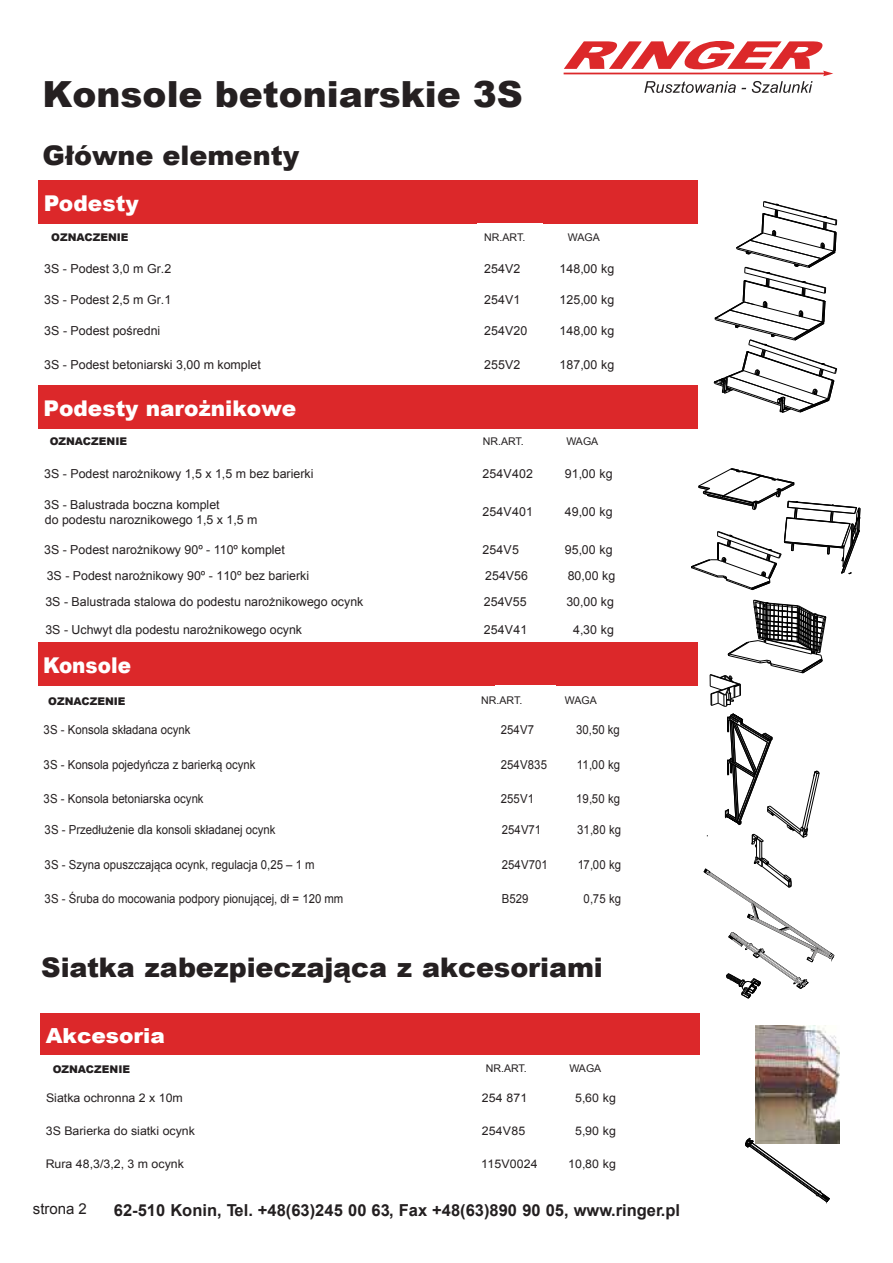
<style>
.page{position:relative;width:893px;height:1263px;background:#fff}
.page>*{position:absolute;margin:0;border:0;box-sizing:border-box;transform-origin:0 0}
.t1{font:900 36px "Arial";color:#252021}
.t2{font:900 27px "Arial";letter-spacing:-.005em;color:#252021}
.t3{font:900 21.75px "Arial";color:#fff}
.t4{font:900 21.75px "Arial";color:#fff;scale:.92 1}
.t5{font:900 21.6px "Arial";color:#fff}
.t6{font:900 20.7px "Arial";color:#fff;scale:1.04 1}
.t7{font:700 16.5px "Arial";color:#231f20}
.t8{font:15px "Arial";color:#231f20}
.t9{font:12.45px/15px "Arial";color:#252021}
.t10{font:12.45px "Arial";color:#252021;scale:.92 1}
.t11{font:11.85px "Arial";color:#252021;scale:1.04 1}
.t12{font:10.65px "Arial";color:#231f20}
.t13{font:900 10.65px "Arial";color:#231f20}
</style>
<div class="page">
<div style="left:38px;top:180px;width:659px;height:44px;background:#dc282a"></div>
<div style="left:38px;top:385px;width:659px;height:44px;background:#dc282a"></div>
<div style="left:38px;top:642px;width:659px;height:44px;background:#dc282a"></div>
<div style="left:40px;top:1013px;width:660px;height:42px;background:#dc282a"></div>
<svg style="left:564px;top:40px;width:269px;height:53px"></svg>
<img style="left:756px;top:1025px;width:83px;height:118px">
<svg style="left:745px;top:1138px;width:85px;height:65px"></svg>
<svg style="left:704px;top:713px;width:131px;height:286px"></svg>
<svg style="left:714px;top:201px;width:123px;height:212px"></svg>
<svg style="left:710px;top:600px;width:116px;height:107px"></svg>
<svg style="left:691px;top:468px;width:170px;height:122px"></svg>
<h1 class="t1" style="left:43px;top:68px;width:482px">Konsole betoniarskie 3S</h1>
<h2 class="t2" style="left:43px;top:136px;width:258px">Główne elementy</h2>
<h3 class="t3" style="left:44px;top:188px;width:96px">Podesty</h3>
<p class="t13" style="left:51px;top:230px;width:79px">OZNACZENIE</p>
<p class="t12" style="left:484px;top:230px;width:43px">NR.ART.</p>
<p class="t12" style="left:568px;top:230px;width:33px">WAGA</p>
<p class="t9" style="left:44px;top:261px;width:129px">3S - Podest 3,0 m Gr.2</p>
<p class="t9" style="left:484px;top:261px;width:38px">254V2</p>
<p class="t9" style="left:559px;top:261px;width:56px">148,00 kg</p>
<p class="t9" style="left:44px;top:292px;width:129px">3S - Podest 2,5 m Gr.1</p>
<p class="t9" style="left:484px;top:292px;width:38px">254V1</p>
<p class="t9" style="left:559px;top:292px;width:56px">125,00 kg</p>
<p class="t9" style="left:44px;top:323px;width:118px">3S - Podest pośredni</p>
<p class="t9" style="left:484px;top:323px;width:45px">254V20</p>
<p class="t9" style="left:559px;top:323px;width:56px">148,00 kg</p>
<p class="t9" style="left:44px;top:357px;width:218px">3S - Podest betoniarski 3,00 m komplet</p>
<p class="t9" style="left:484px;top:357px;width:38px">255V2</p>
<p class="t9" style="left:559px;top:357px;width:56px">187,00 kg</p>
<h3 class="t5" style="left:43px;top:393px;width:254px">Podesty narożnikowe</h3>
<p class="t13" style="left:50px;top:434px;width:79px">OZNACZENIE</p>
<p class="t12" style="left:483px;top:434px;width:43px">NR.ART.</p>
<p class="t12" style="left:566px;top:434px;width:33px">WAGA</p>
<p class="t9" style="left:44px;top:466px;width:271px">3S - Podest narożnikowy 1,5 x 1,5 m bez barierki</p>
<p class="t9" style="left:483px;top:466px;width:52px">254V402</p>
<p class="t9" style="left:565px;top:466px;width:49px">91,00 kg</p>
<p class="t9" style="left:44px;top:497px;width:215px">3S - Balustrada boczna komplet<br>do podestu naroznikowego 1,5 x 1,5 m</p>
<p class="t9" style="left:483px;top:504px;width:52px">254V401</p>
<p class="t9" style="left:565px;top:504px;width:49px">49,00 kg</p>
<p class="t9" style="left:44px;top:543px;width:242px">3S - Podest narożnikowy 90º - 110º komplet</p>
<p class="t9" style="left:483px;top:543px;width:38px">254V5</p>
<p class="t9" style="left:565px;top:543px;width:49px">95,00 kg</p>
<p class="t9" style="left:47px;top:568px;width:264px">3S - Podest narożnikowy 90º - 110º bez barierki</p>
<p class="t9" style="left:485px;top:568px;width:44px">254V56</p>
<p class="t9" style="left:568px;top:568px;width:49px">80,00 kg</p>
<p class="t9" style="left:45px;top:595px;width:320px">3S - Balustrada stalowa do podestu narożnikowego ocynk</p>
<p class="t9" style="left:484px;top:595px;width:44px">254V55</p>
<p class="t9" style="left:566px;top:595px;width:49px">30,00 kg</p>
<p class="t9" style="left:45px;top:623px;width:258px">3S - Uchwyt dla podestu narożnikowego ocynk</p>
<p class="t9" style="left:484px;top:623px;width:45px">254V41</p>
<p class="t9" style="left:573px;top:623px;width:42px">4,30 kg</p>
<h3 class="t4" style="left:43px;top:649px;width:97px">Konsole</h3>
<p class="t13" style="left:48px;top:693px;width:79px">OZNACZENIE</p>
<p class="t12" style="left:481px;top:694px;width:43px">NR.ART.</p>
<p class="t12" style="left:565px;top:694px;width:33px">WAGA</p>
<p class="t10" style="left:44px;top:722px;width:161px">3S - Konsola składana ocynk</p>
<p class="t10" style="left:501px;top:722px;width:38px">254V7</p>
<p class="t10" style="left:576px;top:722px;width:49px">30,50 kg</p>
<p class="t10" style="left:44px;top:756px;width:232px">3S - Konsola pojedyńcza z barierką ocynk</p>
<p class="t10" style="left:501px;top:756px;width:52px">254V835</p>
<p class="t10" style="left:577px;top:756px;width:48px">11,00 kg</p>
<p class="t10" style="left:44px;top:791px;width:175px">3S - Konsola betoniarska ocynk</p>
<p class="t10" style="left:501px;top:791px;width:38px">255V1</p>
<p class="t10" style="left:576px;top:791px;width:49px">19,50 kg</p>
<p class="t10" style="left:45px;top:822px;width:252px">3S - Przedłużenie dla konsoli składanej ocynk</p>
<p class="t10" style="left:502px;top:822px;width:44px">254V71</p>
<p class="t10" style="left:577px;top:822px;width:49px">31,80 kg</p>
<p class="t10" style="left:45px;top:856px;width:295px">3S - Szyna opuszczająca ocynk, regulacja 0,25 – 1 m</p>
<p class="t10" style="left:502px;top:856px;width:52px">254V701</p>
<p class="t10" style="left:578px;top:856px;width:48px">17,00 kg</p>
<p class="t10" style="left:45px;top:891px;width:326px">3S - Śruba do mocowania podpory pionującej, dł = 120 mm</p>
<p class="t10" style="left:502px;top:891px;width:30px">B529</p>
<p class="t10" style="left:584px;top:891px;width:42px">0,75 kg</p>
<h2 class="t2" style="left:41px;top:948px;width:563px">Siatka zabezpieczająca z akcesoriami</h2>
<h3 class="t6" style="left:46px;top:1020px;width:116px">Akcesoria</h3>
<p class="t13" style="left:53px;top:1061px;width:79px">OZNACZENIE</p>
<p class="t12" style="left:486px;top:1062px;width:43px">NR.ART.</p>
<p class="t12" style="left:569px;top:1062px;width:33px">WAGA</p>
<p class="t11" style="left:46px;top:1090px;width:133px">Siatka ochronna 2 x 10m</p>
<p class="t11" style="left:482px;top:1090px;width:45px">254 871</p>
<p class="t11" style="left:575px;top:1090px;width:41px">5,60 kg</p>
<p class="t11" style="left:46px;top:1123px;width:145px">3S Barierka do siatki ocynk</p>
<p class="t11" style="left:482px;top:1123px;width:43px">254V85</p>
<p class="t11" style="left:575px;top:1123px;width:41px">5,90 kg</p>
<p class="t11" style="left:46px;top:1156px;width:134px">Rura 48,3/3,2, 3 m ocynk</p>
<p class="t11" style="left:481px;top:1156px;width:56px">115V0024</p>
<p class="t11" style="left:568px;top:1156px;width:47px">10,80 kg</p>
<p class="t8" style="left:33px;top:1199px;width:55px">strona 2</p>
<h3 class="t7" style="left:114px;top:1199px;width:568px">62-510 Konin, Tel. +48(63)245 00 63, Fax +48(63)890 90 05, www.ringer.pl</h3>
</div>
